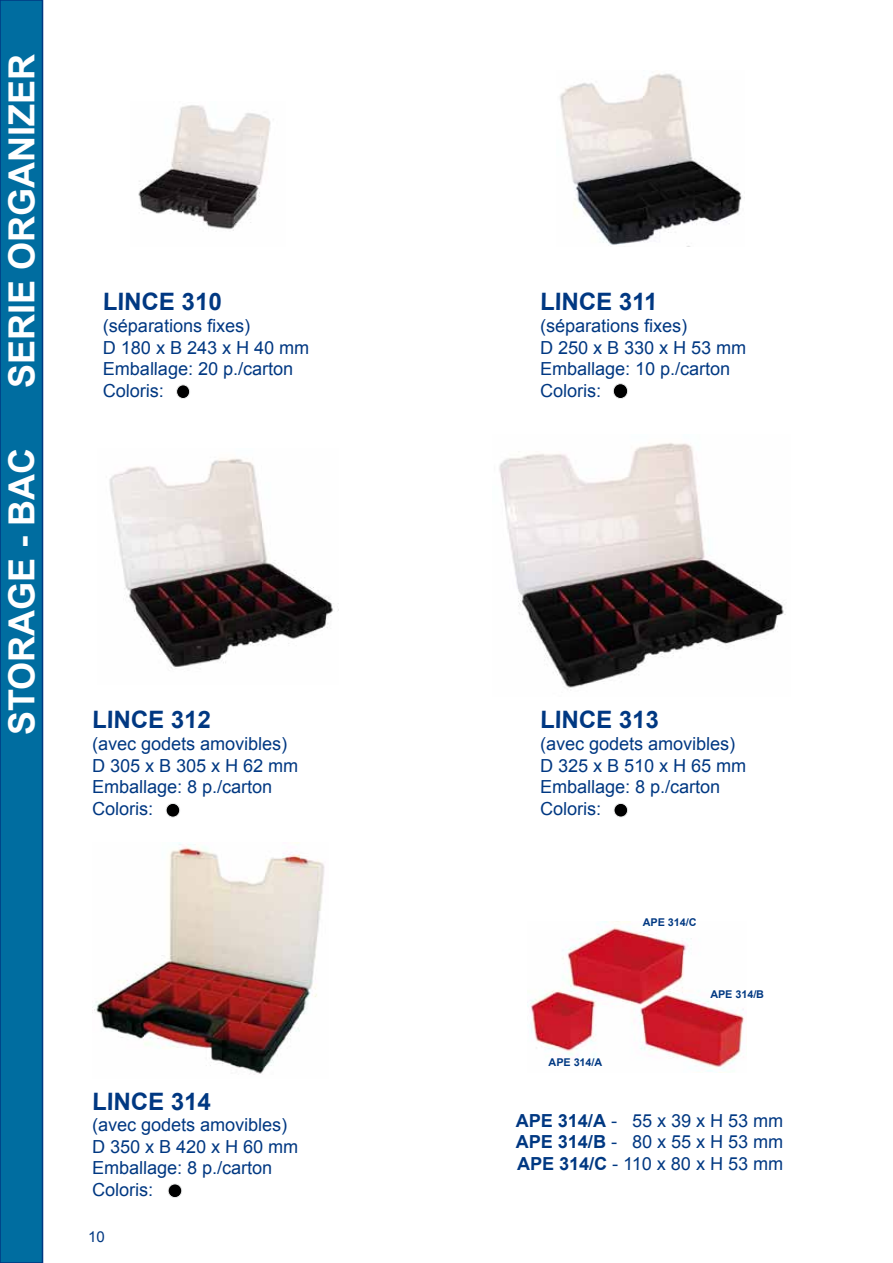
<style>
.page{position:relative;width:893px;height:1263px;background:#fff}
.page>*{position:absolute;margin:0;border:0;box-sizing:border-box;transform-origin:0 0}
.t1{font:700 36px "Arial";color:#fff}
.t2{font:700 24px "Arial";color:#003882}
.t3{font:18px/21.6px "Arial";color:#003882}
.t4{font:15px "Arial";color:#003882}
.t5{font:700 10.8px "Arial";color:#003882}
.s1{font-weight:700}
</style>
<div class="page">
<div style="left:0;top:0;width:43px;height:1263px;background:#006da0"></div>
<div style="left:0;top:0;width:43px;height:1263px;border:2px solid #003882"></div>
<div style="left:177px;top:385px;width:13px;height:13px;background:#000;border-radius:50%"></div>
<div style="left:176px;top:385px;width:14px;height:14px;border:1px solid #eceded;border-radius:50%"></div>
<div style="left:166px;top:803px;width:14px;height:14px;background:#000;border-radius:50%"></div>
<div style="left:166px;top:803px;width:14px;height:14px;border:1px solid #eceded;border-radius:50%"></div>
<div style="left:168px;top:1184px;width:14px;height:13px;background:#000;border-radius:50%"></div>
<div style="left:168px;top:1184px;width:14px;height:14px;border:1px solid #eceded;border-radius:50%"></div>
<div style="left:613px;top:384px;width:15px;height:14px;background:#000;border-radius:50%"></div>
<div style="left:613px;top:383px;width:15px;height:16px;border:1px solid #eceded;border-radius:50%"></div>
<div style="left:614px;top:803px;width:14px;height:14px;background:#000;border-radius:50%"></div>
<div style="left:614px;top:803px;width:14px;height:14px;border:1px solid #eceded;border-radius:50%"></div>
<img style="left:528px;top:922px;width:216px;height:151px">
<img style="left:560px;top:73px;width:182px;height:174px">
<img style="left:499px;top:443px;width:287px;height:245px">
<img style="left:92px;top:842px;width:233px;height:233px">
<img style="left:138px;top:105px;width:133px;height:126px">
<img style="left:109px;top:458px;width:224px;height:210px">
<h1 class="t1" style="left:-2px;top:388px;width:336px;rotate:-90deg">SERIE ORGANIZER</h1>
<h1 class="t1" style="left:-2px;top:735px;width:287px;rotate:-90deg">STORAGE - BAC</h1>
<h2 class="t2" style="left:103px;top:286px;width:121px">LINCE 310</h2>
<p class="t3" style="left:103px;top:315px;width:208px">(séparations fixes)<br>D 180 x B 243 x H 40 mm<br>Emballage: 20 p./carton<br>Coloris:</p>
<h2 class="t2" style="left:92px;top:704px;width:121px">LINCE 312</h2>
<p class="t3" style="left:92px;top:733px;width:208px">(avec godets amovibles)<br>D 305 x B 305 x H 62 mm<br>Emballage: 8 p./carton<br>Coloris:</p>
<h2 class="t2" style="left:92px;top:1085px;width:121px">LINCE 314</h2>
<p class="t3" style="left:92px;top:1114px;width:208px">(avec godets amovibles)<br>D 350 x B 420 x H 60 mm<br>Emballage: 8 p./carton<br>Coloris:</p>
<p class="t4" style="left:88px;top:1227px;width:18px">10</p>
<h2 class="t2" style="left:540px;top:286px;width:119px">LINCE 311</h2>
<p class="t3" style="left:540px;top:315px;width:208px">(séparations fixes)<br>D 250 x B 330 x H 53 mm<br>Emballage: 10 p./carton<br>Coloris:</p>
<h2 class="t2" style="left:540px;top:704px;width:121px">LINCE 313</h2>
<p class="t3" style="left:540px;top:733px;width:208px">(avec godets amovibles)<br>D 325 x B 510 x H 65 mm<br>Emballage: 8 p./carton<br>Coloris:</p>
<p class="t5" style="left:549px;top:1055px;width:55px">APE 314/A</p>
<p class="t5" style="left:643px;top:915px;width:54px">APE 314/C</p>
<p class="t5" style="left:710px;top:987px;width:55px">APE 314/B</p>
<p class="t3" style="left:516px;top:1110px;width:269px;text-align:justify"><span class="s1">APE 314/A</span> - 55 x 39 x H 53 mm <span class="s1">APE 314/B</span> - 80 x 55 x H 53 mm <span class="s1">APE 314/C</span> - 110 x 80 x H 53 mm</p>
</div>
